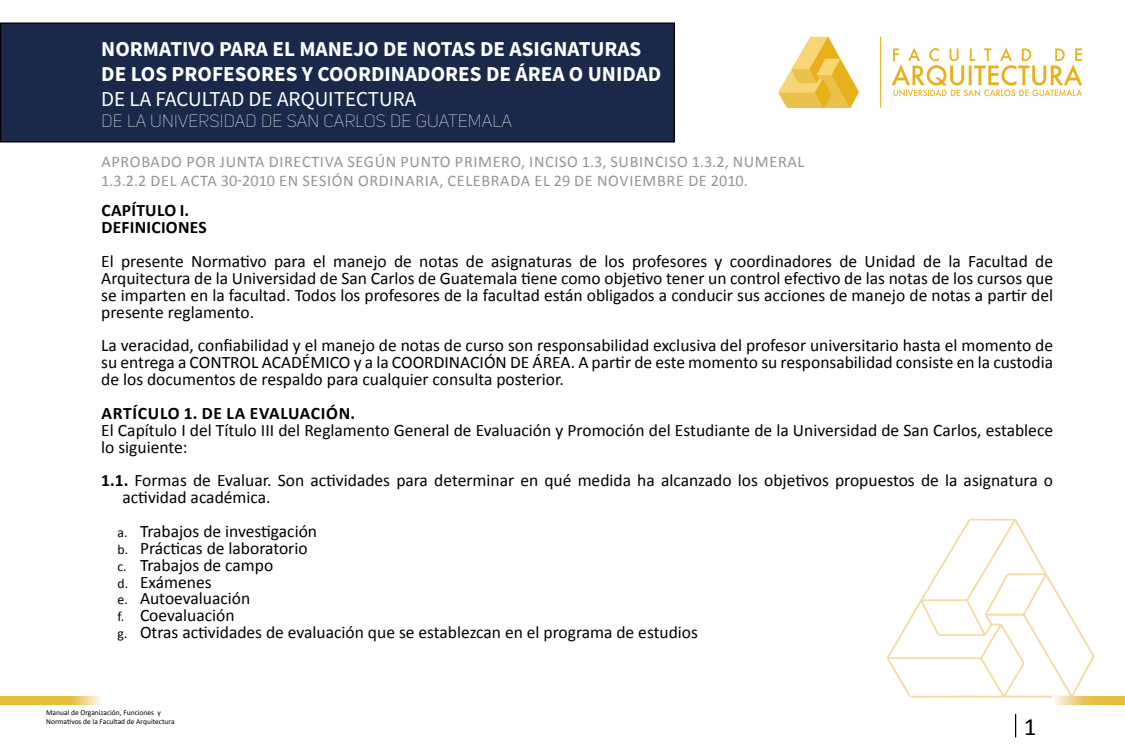
<style>
.page{position:relative;width:1125px;height:750px;background:#fff}
.page>*{position:absolute;margin:0;border:0;box-sizing:border-box;transform-origin:0 0}
.t1{font:25px "Calibri";color:#000}
.t2{font:700 21.25px/25px "Source Sans Pro";color:#fff}
.t3{font:21.25px "Source Sans Pro";color:#fff}
.t4{font:17.5px/16.9px "Calibri";color:#000}
.t5{font:17.5px "Uni Sans Thin CAPS";letter-spacing:.01em;color:#fff}
.t6{font:700 17.5px "Calibri";letter-spacing:.04em;color:#000101}
.t7{font:700 17.5px/16.9px "Calibri";letter-spacing:.015em;color:#000}
.t8{font:16.25px/19.5px "Calibri";letter-spacing:.04em;color:#939597}
.t9{font:7.5px/9px "Calibri";color:#000}
.s1{font-weight:700}
.s2{font-size:13.75px}
</style>
<div class="page">
<svg style="left:1015px;top:714px;width:1px;height:23px"></svg>
<svg style="left:887px;top:518px;width:208px;height:180px"></svg>
<svg style="left:1052px;top:697px;width:73px;height:8px"></svg>
<svg style="left:0;top:697px;width:101px;height:8px"></svg>
<div style="left:1px;top:23px;width:673px;height:119px;background:#1a294a"></div>
<div style="left:0;top:22px;width:675px;height:120px;border:1px solid #000"></div>
<img style="left:778px;top:36px;width:304px;height:72px">
<p class="t2" style="left:101px;top:37px;width:562px">NORMATIVO PARA EL MANEJO DE NOTAS DE ASIGNATURAS<br>DE LOS PROFESORES Y COORDINADORES DE ÁREA O UNIDAD</p>
<p class="t3" style="left:101px;top:86px;width:316px">DE LA FACULTAD DE ARQUITECTURA</p>
<p class="t5" style="left:101px;top:111px;width:412px">DE LA UNIVERSIDAD DE SAN CARLOS DE GUATEMALA</p>
<p class="t8" style="left:101px;top:151px;width:705px">APROBADO POR JUNTA DIRECTIVA SEGÚN PUNTO PRIMERO, INCISO 1.3, SUBINCISO 1.3.2, NUMERAL<br>1.3.2.2 DEL ACTA 30-2010 EN SESIÓN ORDINARIA, CELEBRADA EL 29 DE NOVIEMBRE DE 2010.</p>
<p class="t7" style="left:102px;top:202px;width:107px">CAPÍTULO I.<br>DEFINICIONES</p>
<p class="t4" style="left:101px;top:252px;width:953px;text-align:justify">El presente Normativo para el manejo de notas de asignaturas de los profesores y coordinadores de Unidad de la Facultad de Arquitectura de la Universidad de San Carlos de Guatemala tiene como objetivo tener un control efectivo de las notas de los cursos que se imparten en la facultad. Todos los profesores de la facultad están obligados a conducir sus acciones de manejo de notas a partir del presente reglamento.</p>
<p class="t4" style="left:101px;top:337px;width:953px;text-align:justify">La veracidad, confiabilidad y el manejo de notas de curso son responsabilidad exclusiva del profesor universitario hasta el momento de su entrega a CONTROL ACADÉMICO y a la COORDINACIÓN DE ÁREA. A partir de este momento su responsabilidad consiste en la custodia de los documentos de respaldo para cualquier consulta posterior.</p>
<p class="t6" style="left:102px;top:401px;width:255px">ARTÍCULO 1. DE LA EVALUACIÓN.</p>
<p class="t4" style="left:101px;top:421px;width:953px">El Capítulo I del Título III del Reglamento General de Evaluación y Promoción del Estudiante de la Universidad de San Carlos, establece lo siguiente:</p>
<p class="t4" style="left:122px;top:472px;width:932px;text-indent:-21px"><span class="s1">1.1.</span> Formas de Evaluar. Son actividades para determinar en qué medida ha alcanzado los objetivos propuestos de la asignatura o actividad académica.</p>
<p class="t4" style="left:118px;top:522px;width:582px"><span class="s2">a.</span> Trabajos de investigación<br><span class="s2">b.</span> Prácticas de laboratorio<br><span class="s2">c.</span> Trabajos de campo<br><span class="s2">d.</span> Exámenes<br><span class="s2">e.</span> Autoevaluación<br><span class="s2">f.</span> Coevaluación<br><span class="s2">g.</span> Otras actividades de evaluación que se establezcan en el programa de estudios</p>
<p class="t9" style="left:46px;top:708px;width:130px">Manual de Organización, Funciones y<br>Normativos de la Facultad de Arquitectura</p>
<h1 class="t1" style="left:1024px;top:709px;width:14px">1</h1>
</div>
